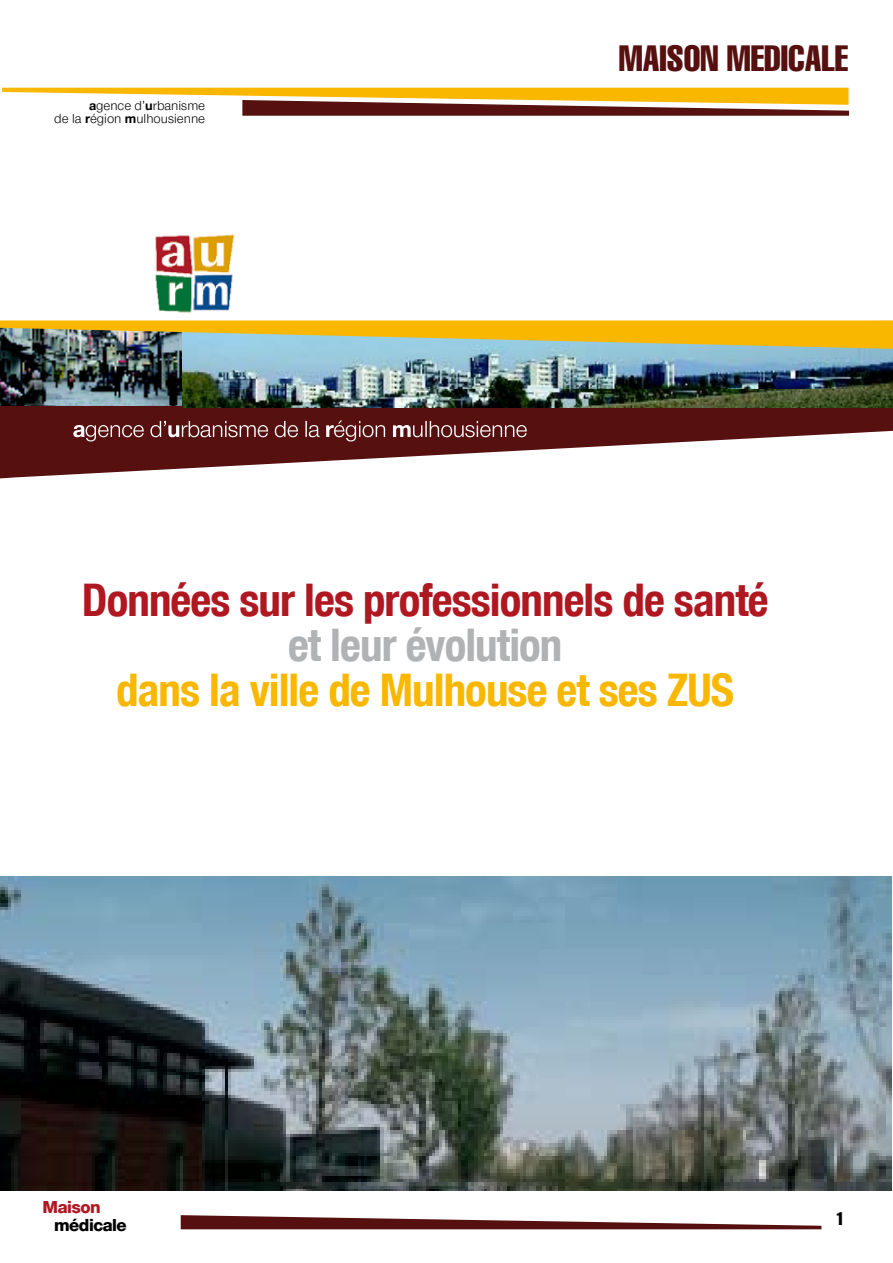
<style>
.page{position:relative;width:893px;height:1263px;background:#fff}
.page>*{position:absolute;margin:0;border:0;box-sizing:border-box;transform-origin:0 0}
.t1{font:700 condensed 45px "Helvetica Neue";letter-spacing:-.02em;color:#b01821}
.t2{font:700 condensed 45px "Helvetica Neue";letter-spacing:-.02em;color:#fab700}
.t3{font:700 condensed 45px "Helvetica Neue";letter-spacing:-.02em;color:#b1b2b4}
.t4{font:extra-condensed 36px "Helvetica";color:#571010}
.t5{font:800 18px "Nimbus Sans Novus T";letter-spacing:-.025em;color:#000}
.t6{font:800 18px "Nimbus Sans Novus T";letter-spacing:-.02em;color:#b01821}
.t7{font:13.5px/13.5px "Nimbus Sans Novus T";color:#000;text-align:right}
.s1{font-weight:700}
</style>
<div class="page">
<svg style="left:2px;top:88px;width:848px;height:28px"></svg>
<svg style="left:181px;top:1215px;width:640px;height:14px"></svg>
<img style="left:155px;top:234px;width:80px;height:78px">
<img style="left:0;top:876px;width:892px;height:315px">
<svg style="left:0;top:406px;width:893px;height:73px;fill:#571010"></svg>
<img style="left:0;top:349px;width:183px;height:57px">
<svg style="left:73px;top:420px;width:454px;height:21px;background:#773e3e"></svg>
<img style="left:183px;top:349px;width:710px;height:59px">
<svg style="left:0;top:320px;width:893px;height:29px;background:#cfb449"></svg>
<p class="t7" style="left:54px;top:98px;width:152px"><span class="s1">a</span>gence d’<span class="s1">u</span>rbanisme<br>de la <span class="s1">r</span>égion <span class="s1">m</span>ulhousienne</p>
<h2 class="t4" style="left:619px;top:36px;width:231px">MAISON MEDICALE</h2>
<h1 class="t1" style="left:82px;top:573px;width:688px">Données sur les professionnels de santé</h1>
<h1 class="t3" style="left:288px;top:618px;width:276px">et leur évolution</h1>
<h1 class="t2" style="left:116px;top:663px;width:619px">dans la ville de Mulhouse et ses ZUS</h1>
<h3 class="t6" style="left:43px;top:1196px;width:60px">Maison</h3>
<h3 class="t5" style="left:54px;top:1214px;width:74px">médicale</h3>
</div>
